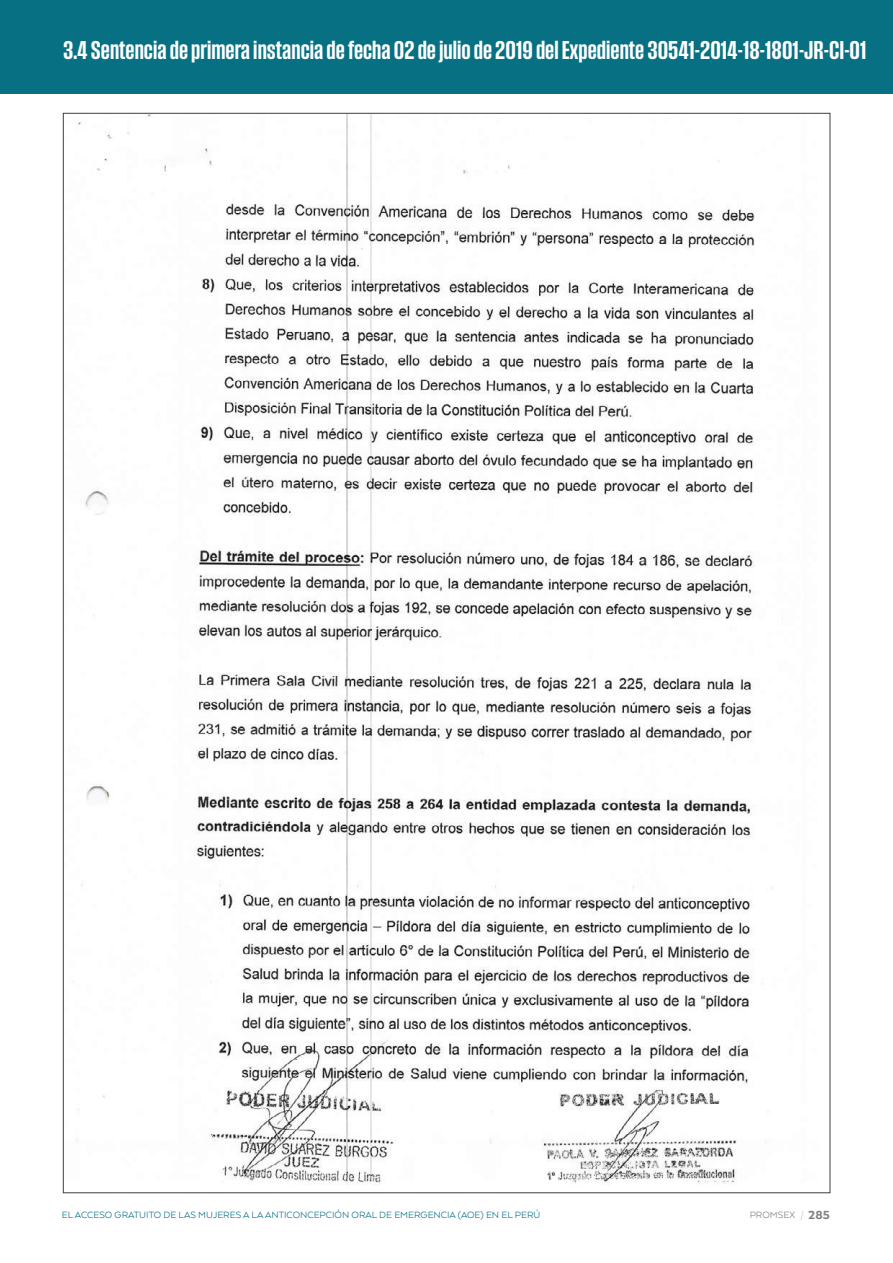
<style>
.page{position:relative;width:893px;height:1263px;background:#fff}
.page>*{position:absolute;margin:0;border:0;box-sizing:border-box;transform-origin:0 0}
.t1{font:27px "Field Gothic No.35 Bold X Cond";color:#fff}
.t2{font:10.5px "Arquitecta";color:#077183}
.t3{font:10.5px "Arquitecta";color:#808080}
.s1{font-weight:800;font-size:13.5px}
</style>
<div class="page">
<div style="left:0;top:0;width:893px;height:94px;background:#077183"></div>
<img style="left:76px;top:115px;width:696px;height:1070px">
<svg style="left:800px;top:1211px;width:4px;height:9px"></svg>
<p class="t1" style="left:63px;top:37px;width:805px">3.4 Sentencia de primera instancia de fecha 02 de julio de 2019 del Expediente 30541-2014-18-1801-JR-CI-01</p>
<p class="t2" style="left:62px;top:1209px;width:480px">EL ACCESO GRATUITO DE LAS MUJERES A LA ANTICONCEPCIÓN ORAL DE EMERGENCIA (AOE) EN EL PERÚ</p>
<p class="t3" style="left:750px;top:1209px;width:82px">PROMSEX <span class="s1">285</span></p>
</div>
